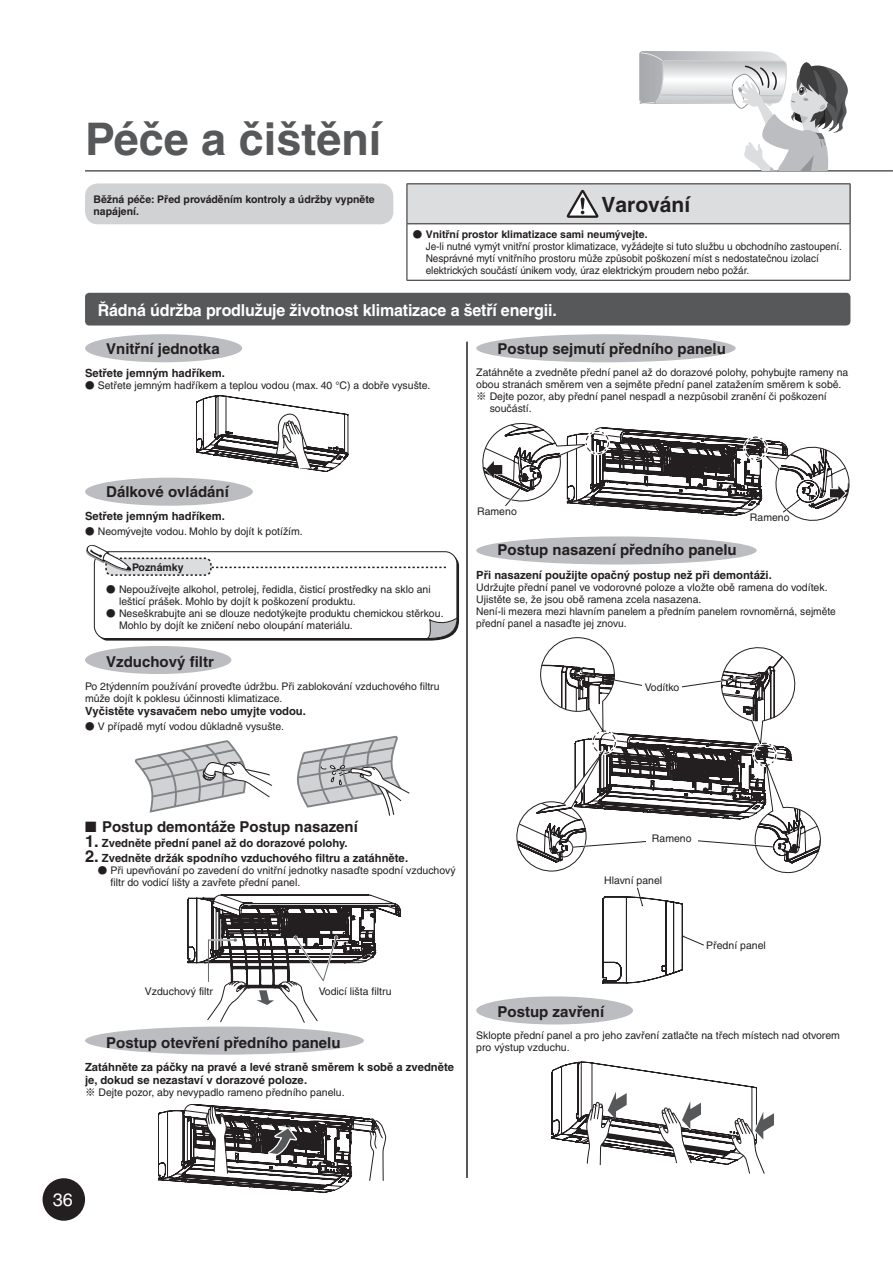
<style>
.page{position:relative;width:893px;height:1263px;background:#fff}
.page>*{position:absolute;margin:0;border:0;box-sizing:border-box;transform-origin:0 0}
.t1{font:700 45px "Helvetica CE";color:#57585a}
.t2{font:700 21px "Helvetica CE";color:#231f20}
.t3{font:18px "Helvetica";color:#fff}
.t4{font:700 16.5px "Helvetica CE";letter-spacing:-.01em;color:#fff}
.t5{font:700 15px "Helvetica CE";color:#231f20}
.t6{font:700 11.25px/12.8px "Helvetica CE";color:#231f20}
.t7{font:10.5px/12px "Helvetica CE";color:#231f20}
.t8{font:10.5px/12px "Helvetica CE";color:#231f20;scale:.96 1}
.t9{font:700 10.5px/12px "Helvetica CE";color:#231f20}
.s1{font-family:"Helvetica";font-size:27px}
.s2{font-weight:700}
.s3{font-family:"Shin Go Pro"}
.s4{font-size:16.5px}
</style>
<div class="page">
<div style="left:43px;top:1178px;width:42px;height:43px;background:#231f20;border-radius:50%"></div>
<hr style="left:85px;top:170px;width:808px;height:2px;background:#57585a">
<div style="left:85px;top:334px;width:157px;height:28px;background:#bcbdc0;border-radius:50%"></div>
<div style="left:85px;top:1026px;width:279px;height:28px;background:#bcbdc0;border-radius:50%"></div>
<div style="left:476px;top:334px;width:260px;height:28px;background:#bcbdc0;border-radius:50%"></div>
<div style="left:476px;top:536px;width:281px;height:28px;background:#bcbdc0;border-radius:50%"></div>
<div style="left:476px;top:996px;width:157px;height:28px;background:#bcbdc0;border-radius:50%"></div>
<div style="left:85px;top:478px;width:168px;height:28px;background:#bcbdc0;border-radius:50%"></div>
<div style="left:85px;top:646px;width:146px;height:28px;background:#bcbdc0;border-radius:50%"></div>
<svg style="left:196px;top:395px;width:152px;height:77px"></svg>
<svg style="left:86px;top:545px;width:373px;height:96px"></svg>
<svg style="left:135px;top:741px;width:138px;height:72px"></svg>
<svg style="left:297px;top:736px;width:112px;height:80px"></svg>
<svg style="left:188px;top:895px;width:213px;height:127px"></svg>
<svg style="left:158px;top:1104px;width:228px;height:88px"></svg>
<svg style="left:482px;top:422px;width:367px;height:99px"></svg>
<svg style="left:602px;top:887px;width:102px;height:96px"></svg>
<svg style="left:516px;top:637px;width:305px;height:237px"></svg>
<div style="left:646px;top:834px;width:51px;height:13px;background:#fff"></div>
<div style="left:642px;top:682px;width:40px;height:13px;background:#fff"></div>
<svg style="left:551px;top:1061px;width:223px;height:113px"></svg>
<hr style="left:466px;top:342px;width:2px;height:836px;background:#231f20">
<svg style="left:639px;top:51px;width:211px;height:120px"></svg>
<div style="left:85px;top:183px;width:308px;height:41px;background:#d1d2d4;border-radius:13px"></div>
<div style="left:407px;top:184px;width:443px;height:40px;background:#dcdddf"></div>
<hr style="left:407px;top:183px;width:443px;height:1px;background:#231f20">
<hr style="left:407px;top:184px;width:1px;height:39px;background:#231f20">
<hr style="left:850px;top:184px;width:1px;height:39px;background:#231f20">
<hr style="left:407px;top:223px;width:443px;height:1px;background:#231f20">
<hr style="left:407px;top:224px;width:1px;height:56px;background:#231f20">
<hr style="left:850px;top:224px;width:1px;height:56px;background:#231f20">
<hr style="left:407px;top:280px;width:443px;height:1px;background:#231f20">
<svg style="left:567px;top:190px;width:31px;height:28px"></svg>
<div style="left:85px;top:293px;width:765px;height:32px;background:#57585a;border-radius:4px"></div>
<h1 class="t1" style="left:85px;top:113px;width:298px">Péče a čištění</h1>
<p class="t9" style="left:94px;top:193px;width:283px">Běžná péče: Před prováděním kontroly a údržby vypněte napájení.</p>
<h2 class="t2" style="left:602px;top:192px;width:90px">Varování</h2>
<p class="t8" style="left:426px;top:229px;width:435px;text-indent:-13px"><span class="s1">•</span> <span class="s2">Vnitřní prostor klimatizace sami neumývejte.<br></span>Je-li nutné vymýt vnitřní prostor klimatizace, vyžádejte si tuto službu u obchodního zastoupení.<br>Nesprávné mytí vnitřního prostoru může způsobit poškození míst s nedostatečnou izolací elektrických součástí únikem vody, úraz elektrickým proudem nebo požár.</p>
<h3 class="t4" style="left:98px;top:300px;width:460px">Řádná údržba prodlužuje životnost klimatizace a šetří energii.</h3>
<h3 class="t5" style="left:106px;top:340px;width:115px">Vnitřní jednotka</h3>
<p class="t6" style="left:85px;top:367px;width:141px">Setřete jemným hadříkem.</p>
<p class="t7" style="left:85px;top:379px;width:347px"><span class="s1">•</span> Setřete jemným hadříkem a teplou vodou (max. 40 °C) a dobře vysušte.</p>
<h3 class="t5" style="left:106px;top:483px;width:124px">Dálkové ovládání</h3>
<p class="t6" style="left:85px;top:510px;width:141px">Setřete jemným hadříkem.</p>
<p class="t7" style="left:85px;top:525px;width:219px"><span class="s1">•</span> Neomývejte vodou. Mohlo by dojít k potížím.</p>
<p class="t9" style="left:132px;top:561px;width:53px">Poznámky</p>
<p class="t7" style="left:119px;top:583px;width:313px;text-indent:-13px"><span class="s1">•</span> Nepoužívejte alkohol, petrolej, ředidla, čisticí prostředky na sklo ani lešticí prášek. Mohlo by dojít k poškození produktu.</p>
<p class="t7" style="left:119px;top:607px;width:326px;text-indent:-13px"><span class="s1">•</span> Neseškrabujte ani se dlouze nedotýkejte produktu chemickou stěrkou.<br>Mohlo by dojít ke zničení nebo oloupání materiálu.</p>
<h3 class="t5" style="left:106px;top:653px;width:109px">Vzduchový filtr</h3>
<p class="t7" style="left:85px;top:680px;width:356px">Po 2týdenním používání proveďte údržbu. Při zablokování vzduchového filtru může dojít k poklesu účinnosti klimatizace.</p>
<p class="t6" style="left:85px;top:704px;width:222px">Vyčistěte vysavačem nebo umyjte vodou.</p>
<p class="t7" style="left:85px;top:720px;width:201px"><span class="s1">•</span> V případě mytí vodou důkladně vysušte.</p>
<h3 class="t5" style="left:497px;top:340px;width:230px">Postup sejmutí předního panelu</h3>
<p class="t7" style="left:476px;top:367px;width:374px">Zatáhněte a zvedněte přední panel až do dorazové polohy, pohybujte rameny na</p>
<p class="t7" style="left:476px;top:379px;width:367px">obou stranách směrem ven a sejměte přední panel zatažením směrem k sobě.</p>
<p class="t7" style="left:476px;top:391px;width:352px"><span class="s3">※</span> Dejte pozor, aby přední panel nespadl a nezpůsobil zranění či poškození</p>
<p class="t7" style="left:490px;top:403px;width:44px">součástí.</p>
<p class="t7" style="left:477px;top:505px;width:41px">Rameno</p>
<p class="t7" style="left:750px;top:512px;width:41px">Rameno</p>
<h3 class="t5" style="left:497px;top:541px;width:241px">Postup nasazení předního panelu</h3>
<p class="t6" style="left:476px;top:568px;width:297px">Při nasazení použijte opačný postup než při demontáži.</p>
<p class="t7" style="left:476px;top:581px;width:361px">Udržujte přední panel ve vodorovné poloze a vložte obě ramena do vodítek.<br>Ujistěte se, že jsou obě ramena zcela nasazena.<br>Není-li mezera mezi hlavním panelem a předním panelem rovnoměrná, sejměte přední panel a nasaďte jej znovu.</p>
<p class="t7" style="left:645px;top:681px;width:36px">Vodítko</p>
<h3 class="t5" style="left:85px;top:818px;width:274px">■ Postup demontáže Postup nasazení</h3>
<p class="t6" style="left:85px;top:837px;width:264px"><span class="s4">1.</span> Zvedněte přední panel až do dorazové polohy.</p>
<p class="t6" style="left:85px;top:852px;width:325px"><span class="s4">2.</span> Zvedněte držák spodního vzduchového filtru a zatáhněte.</p>
<p class="t7" style="left:111px;top:865px;width:347px;text-indent:-13px"><span class="s1">•</span> Při upevňování po zavedení do vnitřní jednotky nasaďte spodní vzduchový filtr do vodicí lišty a zavřete přední panel.</p>
<p class="t7" style="left:652px;top:832px;width:41px">Rameno</p>
<p class="t7" style="left:604px;top:874px;width:60px">Hlavní panel</p>
<p class="t7" style="left:145px;top:985px;width:70px">Vzduchový filtr</p>
<p class="t7" style="left:319px;top:985px;width:74px">Vodicí lišta filtru</p>
<h3 class="t5" style="left:106px;top:1034px;width:236px">Postup otevření předního panelu</h3>
<p class="t6" style="left:85px;top:1061px;width:370px">Zatáhněte za páčky na pravé a levé straně směrem k sobě a zvedněte je, dokud se nezastaví v dorazové poloze.</p>
<p class="t7" style="left:85px;top:1086px;width:261px"><span class="s3">※</span> Dejte pozor, aby nevypadlo rameno předního panelu.</p>
<p class="t7" style="left:706px;top:940px;width:61px">Přední panel</p>
<h3 class="t5" style="left:497px;top:1003px;width:108px">Postup zavření</h3>
<p class="t7" style="left:476px;top:1029px;width:365px">Sklopte přední panel a pro jeho zavření zatlačte na třech místech nad otvorem pro výstup vzduchu.</p>
<h3 class="t3" style="left:53px;top:1189px;width:22px">36</h3>
</div>
